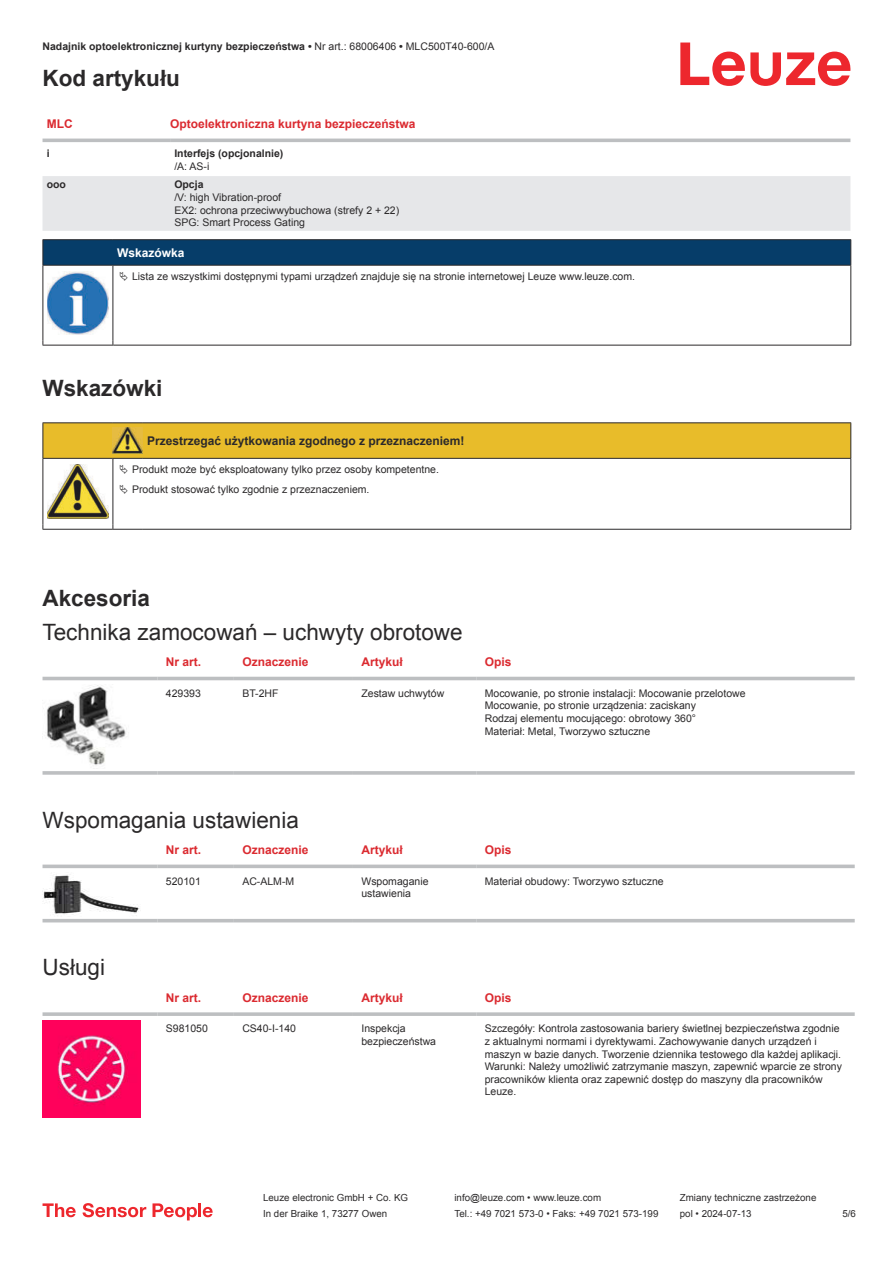
<style>
.page{position:relative;width:893px;height:1263px;background:#fff}
.page>*{position:absolute;margin:0;border:0;box-sizing:border-box;transform-origin:0 0}
.t1{font:22.5px "Arial";color:#2b292a}
.t2{font:700 22.5px "Arial";color:#2b292a}
.t3{font:700 12px "Arial";color:#db2a30}
.t4{font:700 12px "Arial";color:#2b292a}
.t5{font:700 12px "Arial";color:#fff}
.t6{font:10.5px/12.6px "Arial";color:#2b292a}
.t7{font:700 10.5px "Arial";color:#2b292a}
.t8{font:9.75px "Arial";color:#2b292a}
.s1{font-weight:400}
</style>
<div class="page">
<svg style="left:680px;top:43px;width:170px;height:43px"></svg>
<svg style="left:43px;top:138px;width:807px;height:1px"></svg>
<div style="left:43px;top:176px;width:807px;height:55px;background:#e6e7e9"></div>
<hr style="left:43px;top:139px;width:127px;height:3px;background:#bdbfc1">
<hr style="left:170px;top:139px;width:680px;height:3px;background:#bdbfc1">
<div style="left:43px;top:676px;width:812px;height:5px;background:#eceded"></div>
<hr style="left:43px;top:677px;width:114px;height:3px;background:#bdbfc1">
<hr style="left:157px;top:677px;width:77px;height:3px;background:#bdbfc1">
<hr style="left:234px;top:677px;width:119px;height:3px;background:#bdbfc1">
<hr style="left:353px;top:677px;width:123px;height:3px;background:#bdbfc1">
<hr style="left:476px;top:677px;width:379px;height:3px;background:#bdbfc1">
<svg style="left:43px;top:771px;width:114px;height:4px"></svg>
<hr style="left:157px;top:771px;width:77px;height:4px;background:#c5c7c9">
<svg style="left:234px;top:771px;width:119px;height:4px"></svg>
<svg style="left:353px;top:771px;width:123px;height:4px"></svg>
<hr style="left:476px;top:771px;width:379px;height:4px;background:#c5c7c9">
<img style="left:43px;top:685px;width:84px;height:84px">
<svg style="left:43px;top:868px;width:812px;height:55px"></svg>
<svg style="left:43px;top:864px;width:114px;height:4px"></svg>
<svg style="left:157px;top:864px;width:77px;height:4px"></svg>
<svg style="left:234px;top:864px;width:119px;height:4px"></svg>
<svg style="left:353px;top:864px;width:123px;height:4px"></svg>
<svg style="left:476px;top:864px;width:379px;height:4px;background:#c6c8ca"></svg>
<hr style="left:43px;top:919px;width:114px;height:3px;background:#bdbfc1">
<hr style="left:157px;top:919px;width:77px;height:3px;background:#bdbfc1">
<hr style="left:234px;top:919px;width:119px;height:3px;background:#bdbfc1">
<hr style="left:353px;top:919px;width:123px;height:3px;background:#bdbfc1">
<hr style="left:476px;top:919px;width:379px;height:3px;background:#bdbfc1">
<img style="left:43px;top:872px;width:97px;height:44px">
<svg style="left:43px;top:1012px;width:114px;height:4px"></svg>
<svg style="left:157px;top:1012px;width:77px;height:4px"></svg>
<svg style="left:234px;top:1012px;width:119px;height:4px"></svg>
<svg style="left:353px;top:1012px;width:123px;height:4px"></svg>
<svg style="left:476px;top:1012px;width:379px;height:4px;background:#c3c5c7"></svg>
<img style="left:43px;top:1020px;width:97px;height:98px">
<svg style="left:43px;top:1203px;width:33px;height:14px"></svg>
<svg style="left:83px;top:1203px;width:63px;height:14px"></svg>
<svg style="left:153px;top:1203px;width:44px;height:17px"></svg>
<hr style="left:198px;top:1203px;width:3px;height:14px;background:#ed272d">
<svg style="left:203px;top:1207px;width:10px;height:10px"></svg>
<svg style="left:44px;top:266px;width:806px;height:79px"></svg>
<hr style="left:43px;top:239px;width:70px;height:1px;background:#2b292a">
<hr style="left:43px;top:265px;width:70px;height:1px;background:#2b292a">
<hr style="left:113px;top:239px;width:738px;height:1px;background:#2b292a">
<svg style="left:43px;top:240px;width:808px;height:25px;background:#063c67"></svg>
<hr style="left:113px;top:265px;width:738px;height:1px;background:#2b292a">
<hr style="left:43px;top:266px;width:1px;height:75px;background:#2b292a">
<hr style="left:113px;top:266px;width:1px;height:75px;background:#2b292a">
<hr style="left:850px;top:266px;width:1px;height:75px;background:#2b292a">
<hr style="left:43px;top:345px;width:70px;height:1px;background:#2b292a">
<hr style="left:113px;top:345px;width:738px;height:1px;background:#2b292a">
<img style="left:47px;top:272px;width:61px;height:62px">
<div style="left:115px;top:266px;width:734px;height:20px;background:#fff"></div>
<svg style="left:44px;top:500px;width:806px;height:29px"></svg>
<hr style="left:43px;top:422px;width:70px;height:1px;background:#2b292a">
<hr style="left:113px;top:422px;width:30px;height:1px;background:#2b292a">
<hr style="left:143px;top:422px;width:708px;height:1px;background:#2b292a">
<hr style="left:43px;top:459px;width:1px;height:66px;background:#2b292a">
<hr style="left:113px;top:459px;width:1px;height:66px;background:#2b292a">
<hr style="left:850px;top:459px;width:1px;height:66px;background:#2b292a">
<hr style="left:43px;top:529px;width:70px;height:1px;background:#2b292a">
<hr style="left:113px;top:529px;width:30px;height:1px;background:#2b292a">
<hr style="left:143px;top:529px;width:708px;height:1px;background:#2b292a">
<img style="left:47px;top:500px;width:61px;height:18px">
<svg style="left:43px;top:423px;width:808px;height:77px"></svg>
<p class="t7" style="left:43px;top:39px;width:454px">Nadajnik optoelektronicznej kurtyny bezpieczeństwa • <span class="s1">Nr art.: 68006406</span> • <span class="s1">MLC500T40-600/A</span></p>
<h1 class="t2" style="left:43px;top:63px;width:139px">Kod artykułu</h1>
<p class="t3" style="left:47px;top:119px;width:27px">MLC</p>
<p class="t3" style="left:170px;top:115px;width:247px">Optoelektroniczna kurtyna bezpieczeństwa</p>
<p class="t7" style="left:47px;top:149px;width:4px">i</p>
<p class="t7" style="left:174px;top:146px;width:111px">Interfejs (opcjonalnie)</p>
<p class="t6" style="left:174px;top:160px;width:37px">/A: AS-i</p>
<p class="t7" style="left:47px;top:181px;width:21px">ooo</p>
<p class="t7" style="left:174px;top:181px;width:31px">Opcja</p>
<p class="t6" style="left:174px;top:191px;width:226px">/V: high Vibration-proof<br>EX2: ochrona przeciwwybuchowa (strefy 2 + 22)<br>SPG: Smart Process Gating</p>
<p class="t5" style="left:117px;top:244px;width:69px">Wskazówka</p>
<p class="t6" style="left:132px;top:270px;width:505px">Lista ze wszystkimi dostępnymi typami urządzeń znajduje się na stronie internetowej Leuze www.leuze.com.</p>
<h1 class="t2" style="left:43px;top:373px;width:122px">Wskazówki</h1>
<p class="t4" style="left:147px;top:432px;width:319px">Przestrzegać użytkowania zgodnego z przeznaczeniem!</p>
<p class="t6" style="left:132px;top:459px;width:308px;line-height:20.2px">Produkt może być eksploatowany tylko przez osoby kompetentne.<br>Produkt stosować tylko zgodnie z przeznaczeniem.</p>
<h1 class="t2" style="left:43px;top:582px;width:109px">Akcesoria</h1>
<h1 class="t1" style="left:43px;top:616px;width:422px">Technika zamocowań – uchwyty obrotowe</h1>
<p class="t3" style="left:166px;top:653px;width:37px">Nr art.</p>
<p class="t3" style="left:242px;top:657px;width:68px">Oznaczenie</p>
<p class="t3" style="left:361px;top:653px;width:43px">Artykuł</p>
<p class="t3" style="left:485px;top:653px;width:28px">Opis</p>
<p class="t6" style="left:166px;top:687px;width:37px">429393</p>
<p class="t6" style="left:242px;top:687px;width:38px">BT-2HF</p>
<p class="t6" style="left:361px;top:688px;width:84px">Zestaw uchwytów</p>
<p class="t6" style="left:485px;top:687px;width:262px">Mocowanie, po stronie instalacji: Mocowanie przelotowe Mocowanie, po stronie urządzenia: zaciskany<br>Rodzaj elementu mocującego: obrotowy 360°<br>Materiał: Metal, Tworzywo sztuczne</p>
<h1 class="t1" style="left:43px;top:804px;width:258px">Wspomagania ustawienia</h1>
<p class="t3" style="left:166px;top:841px;width:37px">Nr art.</p>
<p class="t3" style="left:242px;top:845px;width:68px">Oznaczenie</p>
<p class="t3" style="left:361px;top:841px;width:43px">Artykuł</p>
<p class="t3" style="left:485px;top:841px;width:28px">Opis</p>
<p class="t6" style="left:166px;top:874px;width:37px">520101</p>
<p class="t6" style="left:242px;top:875px;width:53px">AC-ALM-M</p>
<p class="t6" style="left:361px;top:874px;width:69px">Wspomaganie ustawienia</p>
<p class="t6" style="left:485px;top:874px;width:180px">Materiał obudowy: Tworzywo sztuczne</p>
<h1 class="t1" style="left:43px;top:952px;width:64px">Usługi</h1>
<p class="t3" style="left:166px;top:989px;width:37px">Nr art.</p>
<p class="t3" style="left:242px;top:993px;width:68px">Oznaczenie</p>
<p class="t3" style="left:361px;top:989px;width:43px">Artykuł</p>
<p class="t3" style="left:485px;top:989px;width:28px">Opis</p>
<p class="t6" style="left:166px;top:1022px;width:44px">S981050</p>
<p class="t6" style="left:242px;top:1022px;width:55px">CS40-I-140</p>
<p class="t6" style="left:361px;top:1023px;width:76px">Inspekcja bezpieczeństwa</p>
<p class="t6" style="left:485px;top:1022px;width:359px">Szczegóły: Kontrola zastosowania bariery świetlnej bezpieczeństwa zgodnie z aktualnymi normami i dyrektywami. Zachowywanie danych urządzeń i maszyn w bazie danych. Tworzenie dziennika testowego dla każdej aplikacji.<br>Warunki: Należy umożliwić zatrzymanie maszyn, zapewnić wparcie ze strony pracowników klienta oraz zapewnić dostęp do maszyny dla pracowników Leuze.</p>
<p class="t8" style="left:263px;top:1191px;width:146px">Leuze electronic GmbH + Co. KG</p>
<p class="t8" style="left:454px;top:1191px;width:148px">info@leuze.com • www.leuze.com</p>
<p class="t8" style="left:680px;top:1191px;width:138px">Zmiany techniczne zastrzeżone</p>
<p class="t8" style="left:263px;top:1207px;width:126px">In der Braike 1, 73277 Owen</p>
<p class="t8" style="left:454px;top:1207px;width:205px">Tel.: +49 7021 573-0 • Faks: +49 7021 573-199</p>
<p class="t8" style="left:680px;top:1207px;width:73px">pol • 2024-07-13</p>
<p class="t8" style="left:842px;top:1210px;width:15px">5 /6</p>
</div>
